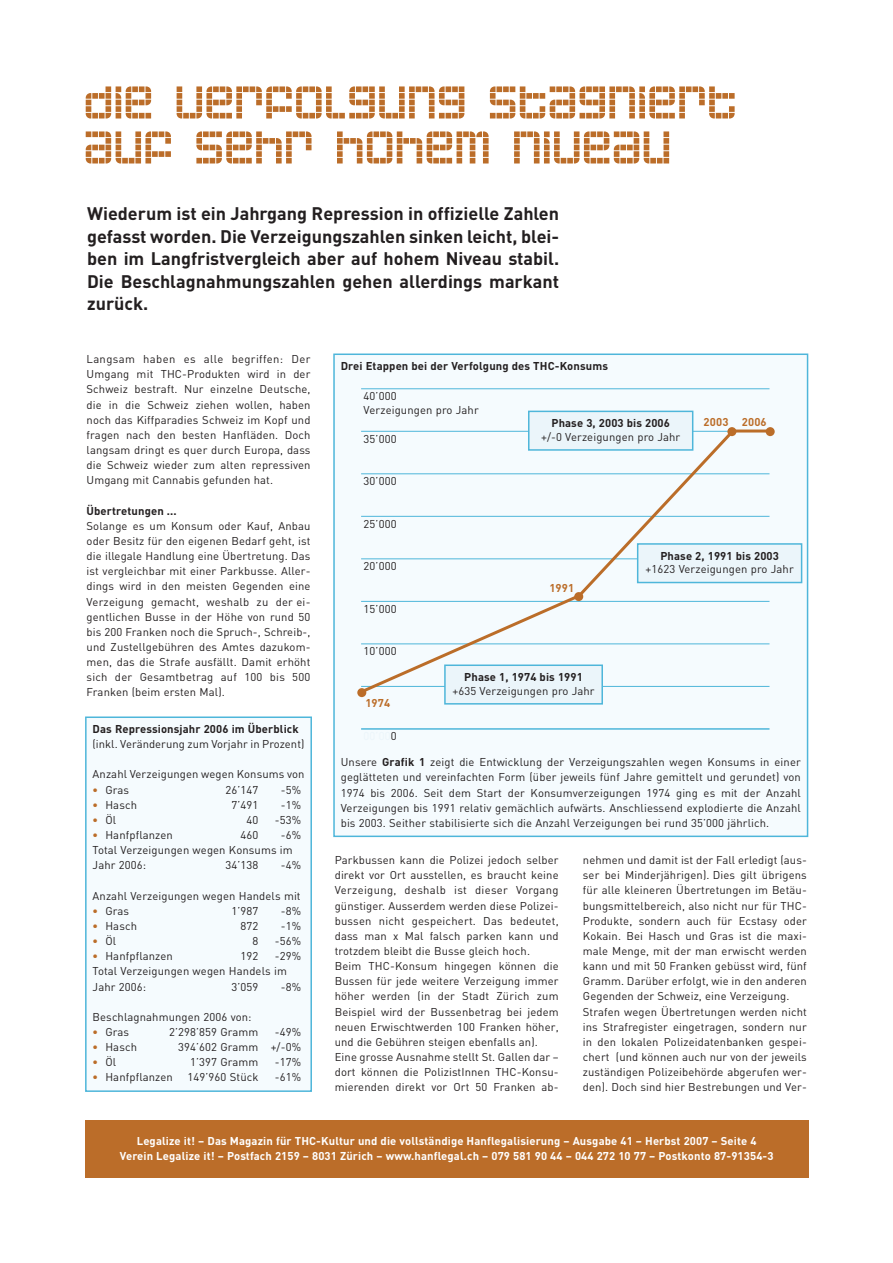
<style>
.page{position:relative;width:893px;height:1263px;background:#fff}
.page>*{position:absolute;margin:0;border:0;box-sizing:border-box;transform-origin:0 0}
.t1{font:60px/45px "Astronaut";color:#bb6d29}
.t2{font:700 18px/22.5px "DIN";color:#231f20;text-align:justify}
.t3{font:11.25px/15.1px "DIN";letter-spacing:.01em;color:#231f20}
.t4{font:700 11.25px/15.1px "DIN";letter-spacing:.01em;color:#fff;text-align:center}
.t5{font:700 11.25px "DIN";letter-spacing:.01em;color:#231f20}
.t6{font:700 11.25px "DIN";letter-spacing:.01em;color:#bb6d29}
.s1{font-weight:700;color:#bb6d29}
.s2{font-weight:700}
</style>
<div class="page">
<div style="left:85px;top:1121px;width:723px;height:57px;background:#bb6d29"></div>
<div style="left:334px;top:354px;width:473px;height:482px;background:#f5fbfe"></div>
<div style="left:333px;top:354px;width:475px;height:483px;border:2px solid #4eb6da"></div>
<div style="left:86px;top:717px;width:225px;height:374px;background:#f5fbfe"></div>
<div style="left:85px;top:717px;width:227px;height:375px;border:2px solid #4eb6da"></div>
<hr style="left:361px;top:388px;width:408px;height:1px;background:#4eb6da">
<hr style="left:361px;top:473px;width:408px;height:1px;background:#4eb6da">
<hr style="left:361px;top:516px;width:408px;height:1px;background:#4eb6da">
<hr style="left:361px;top:601px;width:408px;height:1px;background:#4eb6da">
<hr style="left:361px;top:644px;width:408px;height:1px;background:#4eb6da">
<hr style="left:361px;top:686px;width:408px;height:1px;background:#4eb6da">
<hr style="left:361px;top:728px;width:408px;height:2px;background:#4eb6da">
<div style="left:765px;top:427px;width:9px;height:9px;background:#bb6d29;border-radius:50%"></div>
<svg style="left:357px;top:428px;width:379px;height:268px"></svg>
<hr style="left:731px;top:430px;width:40px;height:3px;background:#bb6d29">
<div style="left:445px;top:665px;width:157px;height:39px;background:#ebf5fa"></div>
<div style="left:444px;top:665px;width:159px;height:40px;border:2px solid #4eb6da"></div>
<div style="left:637px;top:544px;width:164px;height:39px;background:#ebf5fa"></div>
<div style="left:637px;top:543px;width:165px;height:40px;border:2px solid #4eb6da"></div>
<div style="left:528px;top:411px;width:164px;height:39px;background:#ebf5fa"></div>
<div style="left:528px;top:411px;width:165px;height:40px;border:2px solid #4eb6da"></div>
<h1 class="t1" style="left:81px;top:75px;width:654px">die verfolgung stagniert auf sehr hohem niveau</h1>
<p class="t2" style="left:87px;top:204px;width:473px">Wiederum ist ein Jahrgang Repression in offizielle Zahlen gefasst worden. Die Verzeigungszahlen sinken leicht, blei&shy;ben im Langfristvergleich aber auf hohem Niveau stabil.<br>Die Beschlagnahmungszahlen gehen allerdings markant zurück.</p>
<p class="t3" style="left:87px;top:353px;width:225px;text-align:justify">Langsam haben es alle begriffen: Der Umgang mit THC-Produkten wird in der Schweiz bestraft. Nur einzelne Deutsche, die in die Schweiz ziehen wollen, haben noch das Kiffparadies Schweiz im Kopf und fragen nach den besten Hanfläden. Doch langsam dringt es quer durch Europa, dass die Schweiz wieder zum alten repressiven Umgang mit Cannabis gefunden hat.</p>
<p class="t5" style="left:87px;top:507px;width:92px">Übertretungen ...</p>
<p class="t3" style="left:87px;top:519px;width:225px;text-align:justify">Solange es um Konsum oder Kauf, Anbau oder Besitz für den eigenen Bedarf geht, ist die illegale Handlung eine Übertretung. Das ist vergleichbar mit einer Parkbusse. Aller&shy;dings wird in den meisten Gegenden eine Verzeigung gemacht, weshalb zu der ei&shy;gentlichen Busse in der Höhe von rund 50 bis 200 Franken noch die Spruch-, Schreib-, und Zustellgebühren des Amtes dazukom&shy;men, das die Strafe ausfällt. Damit erhöht sich der Gesamtbetrag auf 100 bis 500<br>Franken (beim ersten Mal).</p>
<p class="t5" style="left:93px;top:725px;width:208px">Das Repressionsjahr 2006 im Überblick</p>
<p class="t3" style="left:93px;top:738px;width:213px">(inkl. Veränderung zum Vorjahr in Prozent)</p>
<p class="t3" style="left:93px;top:768px;width:213px">Anzahl Verzeigungen wegen Konsums von</p>
<p class="t3" style="left:93px;top:783px;width:38px"><span class="s1">•</span> Gras</p>
<p class="t3" style="left:225px;top:783px;width:34px">26’147</p>
<p class="t3" style="left:281px;top:783px;width:22px">-5%</p>
<p class="t3" style="left:93px;top:799px;width:46px"><span class="s1">•</span> Hasch</p>
<p class="t3" style="left:231px;top:799px;width:28px">7’491</p>
<p class="t3" style="left:281px;top:799px;width:22px">-1%</p>
<p class="t3" style="left:93px;top:814px;width:25px"><span class="s1">•</span> Öl</p>
<p class="t3" style="left:247px;top:814px;width:13px">40</p>
<p class="t3" style="left:275px;top:814px;width:28px">-53%</p>
<p class="t3" style="left:93px;top:829px;width:82px"><span class="s1">•</span> Hanfpflanzen</p>
<p class="t3" style="left:241px;top:829px;width:19px">460</p>
<p class="t3" style="left:93px;top:829px;width:210px;text-indent:188px">-6%<br>Total Verzeigungen wegen Konsums im<br>Jahr 2006:</p>
<p class="t3" style="left:225px;top:859px;width:34px">34’138</p>
<p class="t3" style="left:281px;top:859px;width:22px">-4%</p>
<p class="t3" style="left:93px;top:889px;width:210px">Anzahl Verzeigungen wegen Handels mit</p>
<p class="t3" style="left:93px;top:905px;width:38px"><span class="s1">•</span> Gras</p>
<p class="t3" style="left:231px;top:905px;width:28px">1’987</p>
<p class="t3" style="left:281px;top:905px;width:22px">-8%</p>
<p class="t3" style="left:93px;top:920px;width:46px"><span class="s1">•</span> Hasch</p>
<p class="t3" style="left:241px;top:920px;width:19px">872</p>
<p class="t3" style="left:281px;top:920px;width:22px">-1%</p>
<p class="t3" style="left:93px;top:935px;width:25px"><span class="s1">•</span> Öl</p>
<p class="t3" style="left:252px;top:935px;width:7px">8</p>
<p class="t3" style="left:275px;top:935px;width:28px">-56%</p>
<p class="t3" style="left:93px;top:950px;width:82px"><span class="s1">•</span> Hanfpflanzen</p>
<p class="t3" style="left:241px;top:950px;width:19px">192</p>
<p class="t3" style="left:93px;top:950px;width:210px;text-indent:182px">-29%<br>Total Verzeigungen wegen Handels im<br>Jahr 2006:</p>
<p class="t3" style="left:231px;top:980px;width:28px">3’059</p>
<p class="t3" style="left:281px;top:980px;width:22px">-8%</p>
<p class="t3" style="left:93px;top:1011px;width:160px">Beschlagnahmungen 2006 von:</p>
<p class="t3" style="left:93px;top:1026px;width:38px"><span class="s1">•</span> Gras</p>
<p class="t3" style="left:169px;top:1026px;width:91px">2’298’859 Gramm</p>
<p class="t3" style="left:275px;top:1026px;width:28px">-49%</p>
<p class="t3" style="left:93px;top:1041px;width:46px"><span class="s1">•</span> Hasch</p>
<p class="t3" style="left:178px;top:1041px;width:124px">394’602 Gramm +/-0%</p>
<p class="t3" style="left:93px;top:1056px;width:25px"><span class="s1">•</span> Öl</p>
<p class="t3" style="left:190px;top:1056px;width:70px">1’397 Gramm</p>
<p class="t3" style="left:275px;top:1056px;width:28px">-17%</p>
<p class="t3" style="left:93px;top:1071px;width:82px"><span class="s1">•</span> Hanfpflanzen</p>
<p class="t3" style="left:187px;top:1071px;width:72px">149’960 Stück</p>
<p class="t3" style="left:275px;top:1071px;width:28px">-61%</p>
<p class="t5" style="left:341px;top:362px;width:269px">Drei Etappen bei der Verfolgung des THC-Konsums</p>
<p class="t3" style="left:363px;top:391px;width:117px;line-height:13.5px">40’000<br>Verzeigungen pro Jahr</p>
<p class="t3" style="left:363px;top:432px;width:34px">35’000</p>
<p class="t3" style="left:363px;top:475px;width:34px">30’000</p>
<p class="t3" style="left:363px;top:517px;width:34px">25’000</p>
<p class="t3" style="left:363px;top:560px;width:34px">20’000</p>
<p class="t3" style="left:363px;top:602px;width:34px">15’000</p>
<p class="t3" style="left:363px;top:645px;width:34px">10’000</p>
<p class="t5" style="left:551px;top:419px;width:120px">Phase 3, 2003 bis 2006</p>
<p class="t3" style="left:541px;top:430px;width:141px">+/-0 Verzeigungen pro Jahr</p>
<p class="t6" style="left:703px;top:418px;width:65px">2003 2006</p>
<p class="t6" style="left:549px;top:584px;width:26px">1991</p>
<p class="t5" style="left:660px;top:552px;width:120px">Phase 2, 1991 bis 2003</p>
<p class="t3" style="left:645px;top:563px;width:150px">+1623 Verzeigungen pro Jahr</p>
<p class="t6" style="left:365px;top:699px;width:26px">1974</p>
<p class="t5" style="left:464px;top:673px;width:120px">Phase 1, 1974 bis 1991</p>
<p class="t3" style="left:452px;top:684px;width:144px">+635 Verzeigungen pro Jahr</p>
<p class="t3" style="left:341px;top:756px;width:461px;text-align:justify">Unsere <span class="s2">Grafik 1</span> zeigt die Entwicklung der Verzeigungszahlen wegen Konsums in einer geglätteten und vereinfachten Form (über jeweils fünf Jahre gemittelt und gerundet) von 1974 bis 2006. Seit dem Start der Konsumverzeigungen 1974 ging es mit der Anzahl Verzeigungen bis 1991 relativ gemächlich aufwärts. Anschliessend explodierte die Anzahl bis 2003. Seither stabilisierte sich die Anzahl Verzeigungen bei rund 35’000 jährlich.</p>
<p class="t3" style="left:335px;top:854px;width:225px">Parkbussen kann die Polizei jedoch selber direkt vor Ort ausstellen, es braucht keine Verzeigung, deshalb ist dieser Vorgang günstiger. Ausserdem werden diese Polizei&shy;bussen nicht gespeichert. Das bedeutet, dass man x Mal falsch parken kann und trotzdem bleibt die Busse gleich hoch.<br>Beim THC-Konsum hingegen können die Bussen für jede weitere Verzeigung immer höher werden (in der Stadt Zürich zum Beispiel wird der Bussenbetrag bei jedem neuen Erwischtwerden 100 Franken höher, und die Gebühren steigen ebenfalls an).<br>Eine grosse Ausnahme stellt St. Gallen dar – dort können die PolizistInnen THC-Konsu&shy;mierenden direkt vor Ort 50 Franken ab-</p>
<p class="t3" style="left:583px;top:854px;width:225px">nehmen und damit ist der Fall erledigt (aus&shy;ser bei Minderjährigen). Dies gilt übrigens für alle kleineren Übertretungen im Betäu&shy;bungsmittelbereich, also nicht nur für THC-Produkte, sondern auch für Ecstasy oder Kokain. Bei Hasch und Gras ist die maxi&shy;male Menge, mit der man erwischt werden kann und mit 50 Franken gebüsst wird, fünf Gramm. Darüber erfolgt, wie in den anderen Gegenden der Schweiz, eine Verzeigung.<br>Strafen wegen Übertretungen werden nicht ins Strafregister eingetragen, sondern nur in den lokalen Polizeidatenbanken gespei&shy;chert (und können auch nur von der jeweils zuständigen Polizeibehörde abgerufen wer&shy;den). Doch sind hier Bestrebungen und Ver-</p>
<p class="t4" style="left:120px;top:1134px;width:655px">Legalize it! – Das Magazin für THC-Kultur und die vollständige Hanflegalisierung – Ausgabe 41 – Herbst 2007 – Seite 4<br>Verein Legalize it! – Postfach 2159 – 8031 Zürich – www.hanflegal.ch – 079 581 90 44 – 044 272 10 77 – Postkonto 87-91354-3</p>
</div>
